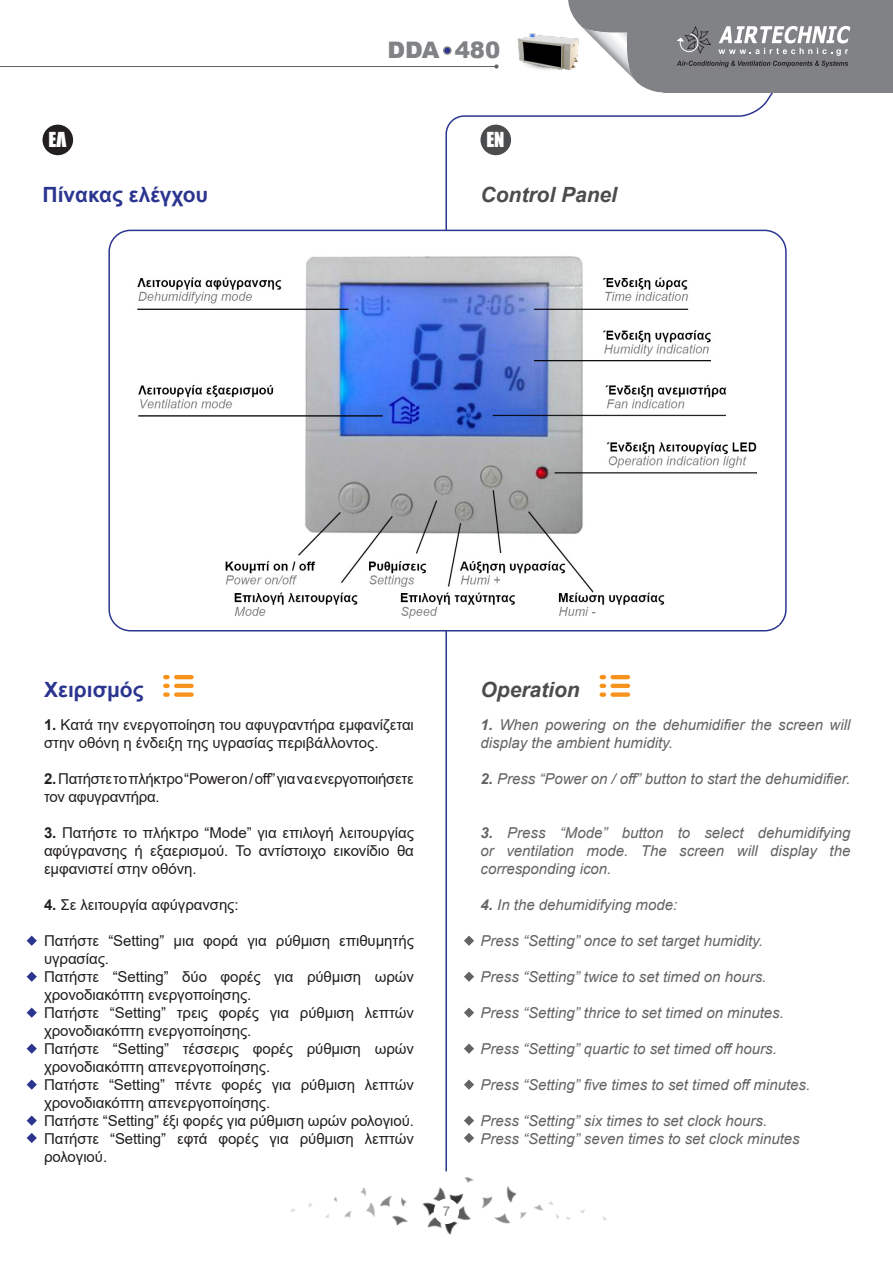
<style>
.page{position:relative;width:893px;height:1263px;background:#fff}
.page>*{position:absolute;margin:0;border:0;box-sizing:border-box;transform-origin:0 0}
.t1{font:900 22.8px "Arial";color:#808285}
.t2{font:700 21px "Arial";color:#2b3590}
.t3{font:italic 700 21px "Arial";color:#4b4c4d}
.t4{font:19.05px "Impact";color:#fff}
.t5{font:15px/18px "Arial";letter-spacing:-.005em;color:#231f20}
.t6{font:italic 15px/18px "Arial";color:#636366}
.t7{font:13.5px "Arial";color:#808285}
.s1{font-weight:700}
</style>
<div class="page">
<img style="left:290px;top:1177px;width:317px;height:58px">
<div style="left:434px;top:1198px;width:25px;height:26px;background:#fff;border-radius:50%"></div>
<svg style="left:445px;top:92px;width:405px;height:1080px"></svg>
<div style="left:43px;top:125px;width:30px;height:30px;background:#231f20;border-radius:50%"></div>
<div style="left:480px;top:125px;width:31px;height:30px;background:#4b4c4d;border-radius:50%"></div>
<div style="left:663px;top:0;width:230px;height:92px;background:#808285"></div>
<div style="left:109px;top:230px;width:677px;height:401px;background:#fff;border-radius:21px"></div>
<div style="left:108px;top:230px;width:679px;height:401px;border:2px solid #2b3590;border-radius:21px"></div>
<img style="left:137px;top:256px;width:620px;height:363px">
<svg style="left:163px;top:675px;width:7px;height:22px"></svg>
<hr style="left:174px;top:675px;width:20px;height:4px;background:#f7931d;border-radius:2px">
<hr style="left:174px;top:684px;width:20px;height:4px;background:#f7931d;border-radius:2px">
<div style="left:174px;top:692px;width:20px;height:5px;background:#f7931d;border-radius:2px"></div>
<svg style="left:600px;top:675px;width:6px;height:22px"></svg>
<hr style="left:610px;top:675px;width:20px;height:4px;background:#f7931d;border-radius:2px">
<hr style="left:610px;top:684px;width:20px;height:4px;background:#f7931d;border-radius:2px">
<div style="left:610px;top:692px;width:20px;height:5px;background:#f7931d;border-radius:2px"></div>
<svg style="left:27px;top:935px;width:10px;height:11px"></svg>
<svg style="left:27px;top:971px;width:10px;height:11px"></svg>
<svg style="left:27px;top:1007px;width:10px;height:11px"></svg>
<svg style="left:27px;top:1043px;width:10px;height:11px"></svg>
<svg style="left:27px;top:1079px;width:10px;height:11px"></svg>
<svg style="left:27px;top:1115px;width:10px;height:11px"></svg>
<svg style="left:27px;top:1133px;width:10px;height:10px"></svg>
<svg style="left:464px;top:935px;width:10px;height:11px"></svg>
<svg style="left:464px;top:971px;width:10px;height:11px"></svg>
<svg style="left:464px;top:1007px;width:10px;height:11px"></svg>
<svg style="left:464px;top:1043px;width:10px;height:11px"></svg>
<svg style="left:464px;top:1079px;width:10px;height:11px"></svg>
<svg style="left:464px;top:1115px;width:10px;height:11px"></svg>
<svg style="left:464px;top:1133px;width:10px;height:10px"></svg>
<div style="left:444px;top:47px;width:7px;height:7px;background:#2d3192;border-radius:50%"></div>
<div style="left:443px;top:46px;width:9px;height:9px;border:2px solid #808285;border-radius:50%"></div>
<hr style="left:0;top:66px;width:497px;height:1px;background:#636366">
<svg style="left:494px;top:64px;width:5px;height:5px"></svg>
<img style="left:517px;top:33px;width:51px;height:38px">
<svg style="left:568px;top:0;width:282px;height:92px"></svg>
<p class="t1" style="left:387px;top:34px;width:114px">DDA 480</p>
<p class="t4" style="left:49px;top:125px;width:19px">ΕΛ</p>
<p class="t4" style="left:486px;top:125px;width:20px">EN</p>
<p class="t2" style="left:43px;top:180px;width:167px">Πίνακας ελέγχου</p>
<p class="t3" style="left:480px;top:181px;width:138px">Control Panel</p>
<p class="t2" style="left:44px;top:674px;width:101px">Χειρισμός</p>
<p class="t5" style="left:44px;top:715px;width:371px"><span class="s1">1.</span> Κατά την ενεργοποίηση του αφυγραντήρα εμφανίζεται στην οθόνη η ένδειξη της υγρασίας περιβάλλοντος.</p>
<p class="t5" style="left:44px;top:769px;width:371px"><span class="s1">2.</span> Πατήστε το πλήκτρο “Power on / off” για να ενεργοποιήσετε τον αφυγραντήρα.</p>
<p class="t5" style="left:44px;top:823px;width:371px;text-align:justify"><span class="s1">3.</span> Πατήστε το πλήκτρο “Mode” για επιλογή λειτουργίας αφύγρανσης ή εξαερισμού. Το αντίστοιχο εικονίδιο θα εμφανιστεί στην οθόνη.</p>
<p class="t5" style="left:44px;top:895px;width:196px"><span class="s1">4.</span> Σε λειτουργία αφύγρανσης:</p>
<p class="t5" style="left:44px;top:931px;width:371px">Πατήστε “Setting” μια φορά για ρύθμιση επιθυμητής υγρασίας.</p>
<p class="t5" style="left:44px;top:967px;width:371px">Πατήστε “Setting” δύο φορές για ρύθμιση ωρών χρονοδιακόπτη ενεργοποίησης.</p>
<p class="t5" style="left:44px;top:1003px;width:371px">Πατήστε “Setting” τρεις φορές για ρύθμιση λεπτών χρονοδιακόπτη ενεργοποίησης.</p>
<p class="t5" style="left:44px;top:1039px;width:371px">Πατήστε “Setting” τέσσερις φορές ρύθμιση ωρών χρονοδιακόπτη απενεργοποίησης.</p>
<p class="t5" style="left:44px;top:1075px;width:371px">Πατήστε “Setting” πέντε φορές για ρύθμιση λεπτών χρονοδιακόπτη απενεργοποίησης.</p>
<p class="t5" style="left:44px;top:1111px;width:371px">Πατήστε “Setting” έξι φορές για ρύθμιση ωρών ρολογιού.</p>
<p class="t5" style="left:44px;top:1129px;width:371px">Πατήστε “Setting” εφτά φορές για ρύθμιση λεπτών ρολογιού.</p>
<p class="t7" style="left:443px;top:1202px;width:9px">7</p>
<p class="t3" style="left:480px;top:675px;width:101px">Operation</p>
<p class="t6" style="left:480px;top:716px;width:371px"><span class="s1">1.</span> When powering on the dehumidifier the screen will display the ambient humidity.</p>
<p class="t6" style="left:480px;top:770px;width:371px"><span class="s1">2.</span> Press “Power on / off” button to start the dehumidifier.</p>
<p class="t6" style="left:480px;top:824px;width:371px;text-align:justify"><span class="s1">3.</span> Press “Mode” button to select dehumidifying or ventilation mode. The screen will display the corresponding icon.</p>
<p class="t6" style="left:480px;top:896px;width:198px"><span class="s1">4.</span> In the dehumidifying mode:</p>
<p class="t6" style="left:480px;top:932px;width:284px">Press “Setting” once to set target humidity.</p>
<p class="t6" style="left:480px;top:968px;width:287px">Press “Setting” twice to set timed on hours.</p>
<p class="t6" style="left:480px;top:1004px;width:305px">Press “Setting” thrice to set timed on minutes.</p>
<p class="t6" style="left:480px;top:1040px;width:298px">Press “Setting” quartic to set timed off hours.</p>
<p class="t6" style="left:480px;top:1076px;width:331px">Press “Setting” five times to set timed off minutes.</p>
<p class="t6" style="left:480px;top:1112px;width:288px">Press “Setting” six times to set clock hours.</p>
<p class="t6" style="left:480px;top:1130px;width:321px">Press “Setting” seven times to set clock minutes</p>
</div>
